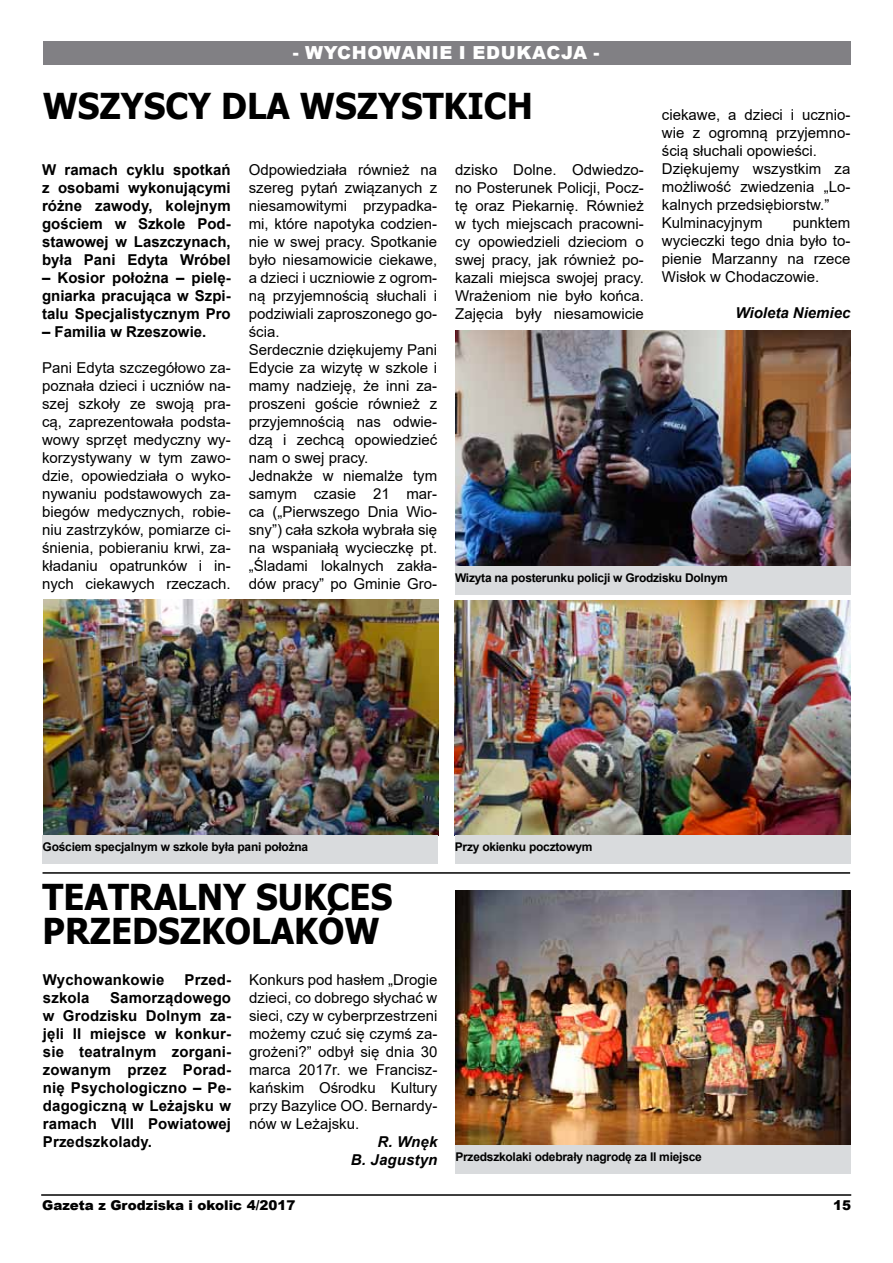
<style>
.page{position:relative;width:893px;height:1263px;background:#fff}
.page>*{position:absolute;margin:0;border:0;box-sizing:border-box;transform-origin:0 0}
.t1{font:700 35.7px/34.2px "Tahoma";color:#000;scale:.96 1}
.t2{font:900 18px "Arial";letter-spacing:.025em;color:#fff}
.t3{font:15px/18px "Arial";color:#000;text-align:justify}
.t4{font:700 15px/18px "Arial";color:#000;text-align:justify}
.t5{font:italic 700 15px/18px "Arial";color:#000;text-align:right}
.t6{font:900 13.5px "Arial";color:#000}
.t7{font:700 12px "Arial";letter-spacing:-.02em;color:#000}
</style>
<div class="page">
<div style="left:43px;top:42px;width:807px;height:23px;background:#818084"></div>
<hr style="left:41px;top:1194px;width:810px;height:2px;background:#000">
<hr style="left:43px;top:872px;width:807px;height:2px;background:#000">
<img style="left:455px;top:331px;width:395px;height:235px">
<img style="left:455px;top:891px;width:395px;height:254px">
<div style="left:455px;top:1145px;width:396px;height:28px;background:#d9dbdd"></div>
<img style="left:43px;top:599px;width:395px;height:236px">
<div style="left:43px;top:835px;width:395px;height:28px;background:#d9dbdd"></div>
<img style="left:455px;top:601px;width:395px;height:234px">
<div style="left:455px;top:835px;width:395px;height:28px;background:#d9dbdd"></div>
<div style="left:455px;top:566px;width:395px;height:28px;background:#d9dbdd"></div>
<p class="t2" style="left:293px;top:39px;width:29px">- wyc</p>
<p class="t2" style="left:352px;top:39px;width:77px">howanie</p>
<p class="t2" style="left:459px;top:39px;width:30px">i eduk</p>
<p class="t2" style="left:532px;top:39px;width:69px">acja -</p>
<h1 class="t1" style="left:43px;top:90px;width:512px">WSZYSCY DLA WSZYSTKICH</h1>
<p class="t3" style="left:662px;top:106px;width:190px;text-align:left">ciekawe, a dzieci i ucznio&shy;wie z ogromną przyjemno&shy;ścią słuchali opowieści.<br>Dziękujemy wszystkim za możliwość zwiedzenia „Lo&shy;kalnych przedsiębiorstw.”<br>Kulminacyjnym</p>
<p class="t3" style="left:249px;top:160px;width:190px;text-align:left">Odpowiedziała również na szereg pytań związanych z niesamowitymi przypadka&shy;mi, które napotyka codzien&shy;nie w swej pracy. Spotkanie było niesamowicie ciekawe, a dzieci i uczniowie z ogrom&shy;ną przyjemnością słuchali i podziwiali zaproszonego go&shy;ścia.<br>Serdecznie dziękujemy Pani<br>Edycie za wizytę w szkole i mamy nadzieję, że inni za&shy;proszeni goście również z przyjemnością nas odwie&shy;dzą i zechcą opowiedzieć nam o swej pracy.<br>Jednakże w niemalże tym samym czasie 21 mar&shy;ca („Pierwszego Dnia Wio&shy;sny”) cała szkoła wybrała się na wspaniałą wycieczkę pt. „Śladami lokalnych zakła&shy;dów pracy” po Gminie Gro-</p>
<p class="t3" style="left:455px;top:160px;width:190px">dzisko Dolne. Odwiedzo&shy;no Posterunek Policji, Pocz&shy;tę oraz Piekarnię. Również w tych miejscach pracowni&shy;cy opowiedzieli dzieciom o swej pracy, jak również po&shy;kazali miejsca swojej pracy.<br>Wrażeniom nie było końca.<br>Zajęcia były niesamowicie</p>
<p class="t4" style="left:42px;top:161px;width:190px">W ramach cyklu spotkań z osobami wykonującymi różne zawody, kolejnym gościem w Szkole Pod&shy;stawowej w Laszczynach, była Pani Edyta Wróbel</p>
<p class="t4" style="left:42px;top:269px;width:190px">– Kosior położna – pielę&shy;gniarka pracująca w Szpi&shy;talu Specjalistycznym Pro</p>
<p class="t4" style="left:42px;top:323px;width:166px">– Familia w Rzeszowie.</p>
<p class="t3" style="left:42px;top:358px;width:190px">Pani Edyta szczegółowo za&shy;poznała dzieci i uczniów na&shy;szej szkoły ze swoją pra&shy;cą, zaprezentowała podsta&shy;wowy sprzęt medyczny wy&shy;korzystywany w tym zawo&shy;dzie, opowiedziała o wyko&shy;nywaniu podstawowych za&shy;biegów medycznych, robie&shy;niu zastrzyków, pomiarze ci&shy;śnienia, pobieraniu krwi, za&shy;kładaniu opatrunków i in&shy;nych ciekawych rzeczach.</p>
<p class="t3" style="left:662px;top:214px;width:190px;text-indent:131px">punktem wycieczki tego dnia było to&shy;pienie Marzanny na rzece Wisłok w Chodaczowie.</p>
<p class="t5" style="left:735px;top:304px;width:116px">Wioleta Niemiec</p>
<p class="t7" style="left:455px;top:569px;width:274px">Wizyta na posterunku policji w Grodzisku Dolnym</p>
<p class="t7" style="left:43px;top:838px;width:267px">Gościem specjalnym w szkole była pani położna</p>
<p class="t7" style="left:455px;top:838px;width:139px">Przy okienku pocztowym</p>
<h1 class="t1" style="left:43px;top:881px;width:366px">TEATRALNY SUKCES<br>PRZEDSZKOLAKÓW</h1>
<p class="t4" style="left:43px;top:971px;width:123px">Wychowankowie</p>
<p class="t4" style="left:185px;top:971px;width:48px">Przed-</p>
<p class="t4" style="left:43px;top:989px;width:48px">szkola</p>
<p class="t4" style="left:43px;top:989px;width:190px;text-indent:67px">Samorządowego w Grodzisku Dolnym za&shy;jęli II miejsce w konkur&shy;sie teatralnym zorgani&shy;zowanym przez Porad&shy;nię Psychologiczno – Pe&shy;dagogiczną w Leżajsku w ramach VIII Powiatowej Przedszkolady.</p>
<p class="t3" style="left:249px;top:971px;width:190px">Konkurs pod hasłem „Drogie dzieci, co dobrego słychać w sieci, czy w cyberprzestrzeni możemy czuć się czymś za&shy;grożeni?” odbył się dnia 30 marca 2017r. we Francisz&shy;kańskim Ośrodku Kultury przy Bazylice OO. Bernardy&shy;nów w Leżajsku.</p>
<p class="t5" style="left:351px;top:1133px;width:88px">R. Wnęk<br>B. Jagustyn</p>
<p class="t7" style="left:455px;top:1148px;width:248px">Przedszkolaki odebrały nagrodę za II miejsce</p>
<p class="t6" style="left:42px;top:1196px;width:255px">Gazeta z Grodziska i okolic 4/2017</p>
<p class="t6" style="left:833px;top:1195px;width:20px">15</p>
</div>
